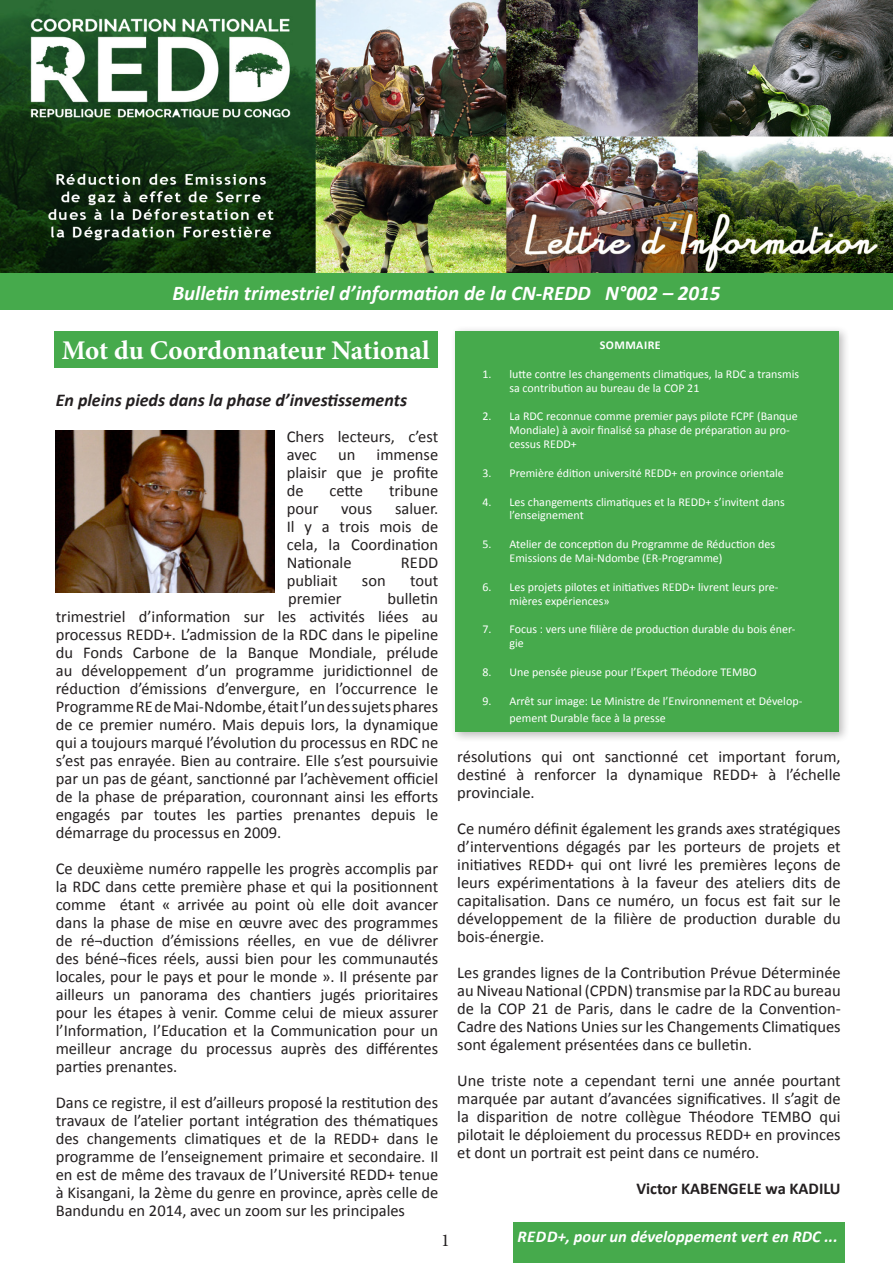
<style>
.page{position:relative;width:893px;height:1263px;background:#fff}
.page>*{position:absolute;margin:0;border:0;box-sizing:border-box;transform-origin:0 0}
.Sans_interligne{font:700 27px "Minion Pro";letter-spacing:-.005em;color:#fff}
.t1{font:italic 700 21px "Calibri";color:#fff}
.Sans_interligne-2{font:italic 700 18px "Calibri";color:#231f20}
.t2{font:18px "Minion Pro";color:#231f20}
.Sans_interligne-3{font:16.5px/18px "Calibri";color:#231f20;text-align:justify}
.t3{font:italic 700 16.5px "Calibri";color:#fff}
.t4{font:700 16.5px "Calibri";color:#fff}
.No_Spacing{font:700 16.5px "Calibri";color:#231f20}
.t5{font:12px/13.8px "Calibri";color:#fff}
.t6{font:700 12px "Calibri";letter-spacing:.04em;color:#fff}
</style>
<div class="page">
<div style="left:513px;top:1222px;width:332px;height:41px;background:#46aa4c"></div>
<img style="left:0;top:0;width:893px;height:273px">
<div style="left:54px;top:331px;width:383px;height:36px;background:#46aa4c"></div>
<img style="left:56px;top:430px;width:219px;height:162px">
<div style="left:0;top:273px;width:893px;height:37px;background:#46aa4c"></div>
<div style="left:450px;top:325px;width:400px;height:418px;background:#231f20;opacity:.3"></div>
<div style="left:455px;top:331px;width:384px;height:400px;background:#46aa4c"></div>
<p class="t1" style="left:172px;top:279px;width:549px">Bulletin trimestriel d’information de la CN-REDD N°002 – 2015</p>
<p class="Sans_interligne" style="left:62px;top:331px;width:369px">Mot du Coordonnateur National</p>
<p class="Sans_interligne-2" style="left:56px;top:389px;width:353px">En pleins pieds dans la phase d’investissements</p>
<p class="Sans_interligne-3" style="left:287px;top:428px;width:153px">Chers lecteurs, c’est avec</p>
<p class="Sans_interligne-3" style="left:287px;top:446px;width:153px;text-indent:90px">immense plaisir que je profite de</p>
<p class="Sans_interligne-3" style="left:338px;top:446px;width:19px">un</p>
<p class="Sans_interligne-3" style="left:330px;top:482px;width:35px">cette</p>
<p class="Sans_interligne-3" style="left:389px;top:482px;width:51px">tribune</p>
<p class="Sans_interligne-3" style="left:287px;top:500px;width:153px;text-indent:108px">saluer.<br>Il y a trois mois de cela, la Coordination Nationale</p>
<p class="Sans_interligne-3" style="left:287px;top:500px;width:33px">pour</p>
<p class="Sans_interligne-3" style="left:341px;top:500px;width:33px">vous</p>
<p class="Sans_interligne-3" style="left:401px;top:554px;width:39px">REDD</p>
<p class="Sans_interligne-3" style="left:287px;top:572px;width:52px">publiait</p>
<p class="Sans_interligne-3" style="left:362px;top:572px;width:25px">son</p>
<p class="Sans_interligne-3" style="left:410px;top:572px;width:30px">tout</p>
<p class="Sans_interligne-3" style="left:288px;top:590px;width:55px">premier</p>
<p class="Sans_interligne-3" style="left:56px;top:590px;width:384px;text-indent:332px">bulletin trimestriel d’information sur les activités liées au processus REDD+. L’admission de la RDC dans le pipeline du Fonds Carbone de la Banque Mondiale, prélude au développement d’un programme juridictionnel de réduction d’émissions d’envergure, en l’occurrence le Programme RE de Mai-Ndombe, était l’un des sujets phares de ce premier numéro. Mais depuis lors, la dynamique qui a toujours marqué l’évolution du processus en RDC ne s’est pas enrayée. Bien au contraire. Elle s’est poursuivie par un pas de géant, sanctionné par l’achèvement officiel de la phase de préparation, couronnant ainsi les efforts engagés par toutes les parties prenantes depuis le démarrage du processus en 2009.</p>
<p class="Sans_interligne-3" style="left:56px;top:860px;width:384px">Ce deuxième numéro rappelle les progrès accomplis par la RDC dans cette première phase et qui la positionnent comme étant « arrivée au point où elle doit avancer dans la phase de mise en œuvre avec des programmes de ré¬duction d’émissions réelles, en vue de délivrer des béné¬fices réels, aussi bien pour les communautés locales, pour le pays et pour le monde ». Il présente par ailleurs un panorama des chantiers jugés prioritaires pour les étapes à venir. Comme celui de mieux assurer l’Information, l’Education et la Communication pour un meilleur ancrage du processus auprès des différentes parties prenantes.</p>
<p class="Sans_interligne-3" style="left:56px;top:1094px;width:384px">Dans ce registre, il est d’ailleurs proposé la restitution des travaux de l’atelier portant intégration des thématiques des changements climatiques et de la REDD+ dans le programme de l’enseignement primaire et secondaire. Il en est de même des travaux de l’Université REDD+ tenue à Kisangani, la 2ème du genre en province, après celle de Bandundu en 2014, avec un zoom sur les principales</p>
<p class="t2" style="left:441px;top:1228px;width:10px">1</p>
<p class="t6" style="left:600px;top:337px;width:63px">SOMMAIRE</p>
<p class="t5" style="left:509px;top:367px;width:291px;text-indent:-27px">1. lutte contre les changements climatiques, la RDC a transmis sa contribution au bureau de la COP 21</p>
<p class="t5" style="left:509px;top:409px;width:290px;text-indent:-27px">2. La RDC reconnue comme premier pays pilote FCPF (Banque<br>Mondiale) à avoir finalisé sa phase de préparation au pro&shy;cessus REDD+</p>
<p class="t5" style="left:482px;top:466px;width:303px">3. Première édition université REDD+ en province orientale</p>
<p class="t5" style="left:509px;top:495px;width:277px;text-indent:-27px">4. Les changements climatiques et la REDD+ s’invitent dans l’enseignement</p>
<p class="t5" style="left:509px;top:537px;width:267px;text-indent:-27px">5. Atelier de conception du Programme de Réduction des<br>Emissions de Mai-Ndombe (ER-Programme)</p>
<p class="t5" style="left:509px;top:580px;width:270px;text-indent:-27px">6. Les projets pilotes et initiatives REDD+ livrent leurs pre&shy;mières expériences»</p>
<p class="t5" style="left:509px;top:622px;width:288px;text-indent:-27px">7. Focus : vers une filière de production durable du bois éner&shy;gie</p>
<p class="t5" style="left:482px;top:665px;width:276px">8. Une pensée pieuse pour l’Expert Théodore TEMBO</p>
<p class="t5" style="left:509px;top:692px;width:294px;line-height:17.2px;text-indent:-27px">9. Arrêt sur image: Le Ministre de l’Environnement et Dévelop&shy;pement Durable face à la presse</p>
<p class="Sans_interligne-3" style="left:457px;top:747px;width:385px">résolutions qui ont sanctionné cet important forum, destiné à renforcer la dynamique REDD+ à l’échelle provinciale.</p>
<p class="Sans_interligne-3" style="left:457px;top:819px;width:385px">Ce numéro définit également les grands axes stratégiques d’interventions dégagés par les porteurs de projets et initiatives REDD+ qui ont livré les premières leçons de leurs expérimentations à la faveur des ateliers dits de capitalisation. Dans ce numéro, un focus est fait sur le développement de la filière de production durable du bois-énergie.</p>
<p class="Sans_interligne-3" style="left:457px;top:963px;width:385px">Les grandes lignes de la Contribution Prévue Déterminée au Niveau National (CPDN) transmise par la RDC au bureau de la COP 21 de Paris, dans le cadre de la Convention-Cadre des Nations Unies sur les Changements Climatiques sont également présentées dans ce bulletin.</p>
<p class="Sans_interligne-3" style="left:457px;top:1071px;width:385px">Une triste note a cependant terni une année pourtant marquée par autant d’avancées significatives. Il s’agit de la disparition de notre collègue Théodore TEMBO qui pilotait le déploiement du processus REDD+ en provinces et dont un portrait est peint dans ce numéro.</p>
<p class="No_Spacing" style="left:636px;top:1178px;width:206px">Victor KABENGELE wa KADILU</p>
<p class="t4" style="left:529px;top:1223px;width:303px">Redd+, pour un développement vert en RDC</p>
<p class="t3" style="left:517px;top:1226px;width:322px">REDD+, pour un développement vert en RDC ...</p>
</div>
